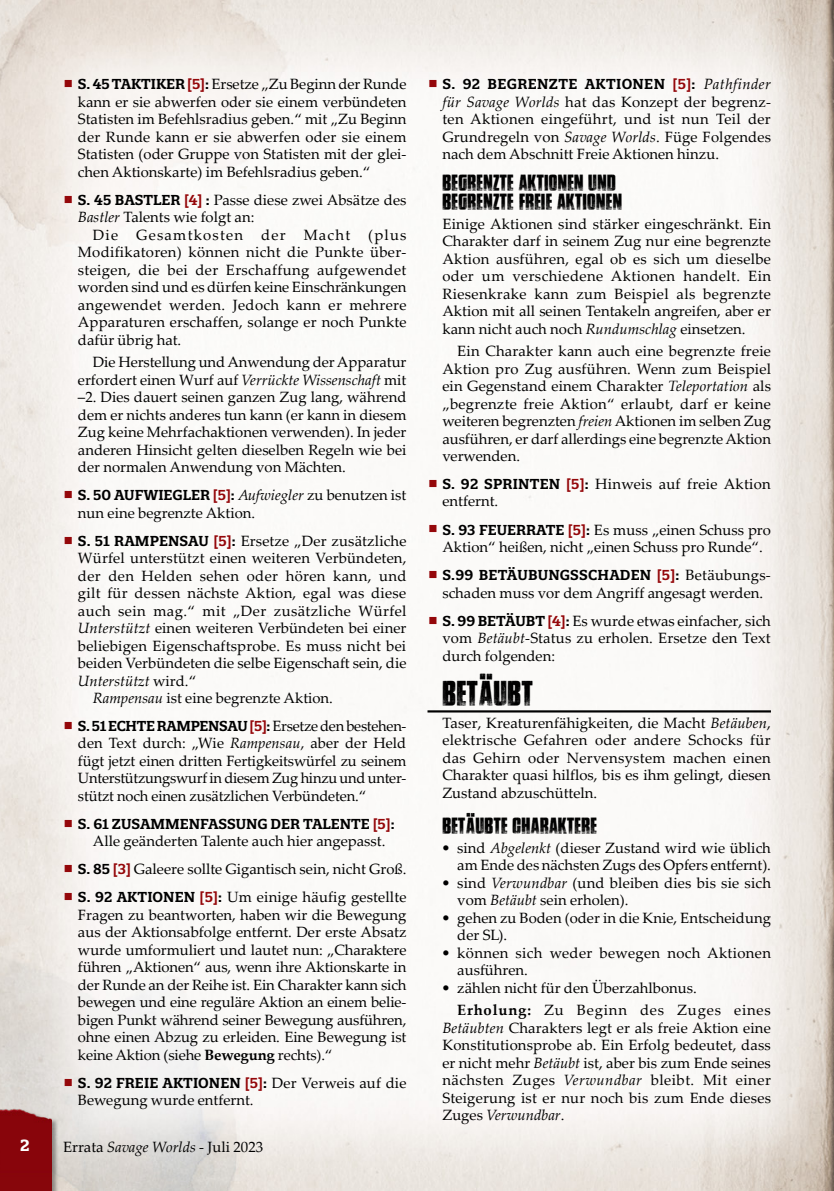
<style>
.page{position:relative;width:834px;height:1191px;background:#fff}
.page>*{position:absolute;margin:0;border:0;box-sizing:border-box;transform-origin:0 0}
.t1{font:29.75px "Google spies";letter-spacing:.02em;color:#000}
.t2{font:19.25px/19.2px "Google spies";letter-spacing:.02em;color:#000}
.t3{font:700 15.75px "Quatro Slab";color:#fff}
.t4{font:14.88px/17.5px "Palatino Linotype";color:#000;text-align:justify}
.t5{font:14.88px/17.5px "Palatino Linotype";letter-spacing:.02em;color:#000}
.t6{font:14.88px "Palatino Linotype";letter-spacing:.025em;color:#000}
.t7{font:italic 14.88px "Palatino Linotype";color:#000}
.t8{font:600 14px "Quatro Slab";color:#000}
.t9{font:600 14px "Quatro Slab";letter-spacing:-.02em;color:#000}
.t10{font:600 14px "Quatro Slab";letter-spacing:.025em;color:#000}
.s1{font-family:"Quatro Slab";font-weight:600;font-size:14px}
.s2{font-family:"Quatro Slab";font-weight:600;font-size:14px;color:#94070a}
.s3{font-style:italic}
.s4{color:#94070a}
.s5{font-family:"Palatino Linotype";font-weight:400;font-style:italic;font-size:14.88px}
.s6{font-family:"Palatino Linotype";font-weight:400;font-size:14.88px}
.s7{font-style:normal}
.s8{font-weight:700}
</style>
<div class="page">
<img style="left:0;top:0;width:833px;height:1191px">
<div style="left:0;top:1102px;width:58px;height:89px;background:#000;opacity:.35"></div>
<img style="left:0;top:1102px;width:52px;height:89px">
<hr style="left:427px;top:710px;width:343px;height:2px;background:#000">
<svg style="left:65px;top:80px;width:7px;height:7px"></svg>
<svg style="left:65px;top:196px;width:7px;height:7px"></svg>
<svg style="left:65px;top:491px;width:7px;height:7px"></svg>
<svg style="left:65px;top:536px;width:7px;height:7px"></svg>
<svg style="left:65px;top:721px;width:7px;height:8px"></svg>
<svg style="left:65px;top:819px;width:7px;height:8px"></svg>
<svg style="left:65px;top:865px;width:7px;height:7px"></svg>
<svg style="left:65px;top:893px;width:7px;height:7px"></svg>
<svg style="left:65px;top:1078px;width:7px;height:7px"></svg>
<svg style="left:429px;top:80px;width:7px;height:7px"></svg>
<svg style="left:429px;top:480px;width:7px;height:7px"></svg>
<svg style="left:429px;top:525px;width:7px;height:7px"></svg>
<svg style="left:429px;top:571px;width:7px;height:7px"></svg>
<svg style="left:429px;top:616px;width:7px;height:7px"></svg>
<p class="t4" style="left:78px;top:75px;width:330px"><span class="s1">S. 45 TAKTIKER</span> <span class="s2">[5]</span><span class="s1">:</span> Ersetze „Zu Beginn der Runde kann er sie abwerfen oder sie einem verbündeten Statisten im Befehlsradius geben.“ mit „Zu Beginn der Runde kann er sie abwerfen oder sie einem Statisten (oder Gruppe von Statisten mit der glei&shy;chen Aktionskarte) im Befehlsradius geben.“</p>
<p class="t4" style="left:78px;top:190px;width:330px"><span class="s1">S. 45 BASTLER</span> <span class="s2">[4]</span> <span class="s1">:</span> Passe diese zwei Absätze des<br><span class="s3">Bastler</span> Talents wie folgt an:</p>
<p class="t4" style="left:78px;top:225px;width:330px;text-indent:15px">Die Gesamtkosten der Macht (plus Modifikatoren) können nicht die Punkte über&shy;steigen, die bei der Erschaffung aufgewendet worden sind und es dürfen keine Einschränkungen angewendet werden. Jedoch kann er mehrere Apparaturen erschaffen, solange er noch Punkte dafür übrig hat.</p>
<p class="t4" style="left:78px;top:353px;width:330px;text-indent:15px">Die Herstellung und Anwendung der Apparatur erfordert einen Wurf auf <span class="s3">Verrückte Wissenschaft</span> mit –2. Dies dauert seinen ganzen Zug lang, während dem er nichts anderes tun kann (er kann in diesem Zug keine Mehrfachaktionen verwenden). In jeder anderen Hinsicht gelten dieselben Regeln wie bei der normalen Anwendung von Mächten.</p>
<p class="t8" style="left:78px;top:486px;width:330px">S. 50 AUFWIEGLER <span class="s4">[5]</span>: <span class="s5">Aufwiegler</span> <span class="s6">zu benutzen ist</span></p>
<p class="t4" style="left:78px;top:498px;width:330px;line-height:28px">nun eine begrenzte Aktion.<br><span class="s1">S. 51 RAMPENSAU</span> <span class="s2">[5]</span><span class="s1">:</span> Ersetze „Der zusätzliche</p>
<p class="t4" style="left:78px;top:549px;width:330px">Würfel unterstützt einen weiteren Verbündeten,</p>
<p class="t6" style="left:78px;top:565px;width:330px">der den Helden sehen oder hören kann, und</p>
<p class="t5" style="left:78px;top:584px;width:330px">gilt für dessen nächste Aktion, egal was diese</p>
<p class="t6" style="left:78px;top:600px;width:330px">auch sein mag.“ mit „Der zusätzliche Würfel</p>
<p class="t4" style="left:78px;top:618px;width:330px"><span class="s3">Unterstützt</span> einen weiteren Verbündeten bei einer</p>
<p class="t4" style="left:78px;top:636px;width:330px">beliebigen Eigenschaftsprobe. Es muss nicht bei</p>
<p class="t4" style="left:78px;top:653px;width:330px">beiden Verbündeten die selbe Eigenschaft sein, die</p>
<p class="t7" style="left:78px;top:670px;width:120px">Unterstützt <span class="s7">wird.“</span></p>
<p class="t4" style="left:93px;top:688px;width:242px"><span class="s3">Rampensau</span> ist eine begrenzte Aktion.</p>
<p class="t9" style="left:78px;top:717px;width:330px">S. 51 ECHTE RAMPENSAU <span class="s4">[5]</span>: <span class="s6">Ersetze den bestehen-</span></p>
<p class="t4" style="left:78px;top:734px;width:330px">den Text durch: „Wie <span class="s3">Rampensau</span>, aber der Held fügt jetzt einen dritten Fertigkeitswürfel zu seinem Unterstützungswurf in diesem Zug hinzu und unter&shy;stützt noch einen zusätzlichen Verbündeten.“</p>
<p class="t8" style="left:78px;top:815px;width:318px">S. 61 ZUSAMMENFASSUNG DER TALENTE <span class="s4">[5]</span>:</p>
<p class="t4" style="left:78px;top:827px;width:330px;line-height:27.8px;text-align:center">Alle geänderten Talente auch hier angepasst.<br><span class="s1">S. 85</span> <span class="s2">[3]</span> Galeere sollte Gigantisch sein, nicht Groß.<br><span class="s1">S. 92 AKTIONEN</span> <span class="s2">[5]</span><span class="s1">:</span> Um einige häufig gestellte</p>
<p class="t4" style="left:78px;top:905px;width:330px">Fragen zu beantworten, haben wir die Bewegung aus der Aktionsabfolge entfernt. Der erste Absatz wurde umformuliert und lautet nun: „Charaktere führen „Aktionen“ aus, wenn ihre Aktionskarte in der Runde an der Reihe ist. Ein Charakter kann sich bewegen und eine reguläre Aktion an einem belie&shy;bigen Punkt während seiner Bewegung ausführen, ohne einen Abzug zu erleiden. Eine Bewegung ist keine Aktion (siehe <span class="s8">Bewegung</span> rechts).“</p>
<p class="t8" style="left:78px;top:1073px;width:330px">S. 92 FREIE AKTIONEN <span class="s4">[5]</span>: <span class="s6">Der Verweis auf die</span></p>
<p class="t4" style="left:78px;top:1090px;width:177px">Bewegung wurde entfernt.</p>
<p class="t3" style="left:20px;top:1135px;width:11px">2</p>
<p class="t4" style="left:63px;top:1137px;width:202px">Errata <span class="s3">Savage Worlds</span> - Juli 2023</p>
<p class="t10" style="left:442px;top:75px;width:330px">S. 92 BEGRENZTE AKTIONEN <span class="s4">[5]</span>: <span class="s5">Pathfinder</span></p>
<p class="t4" style="left:442px;top:92px;width:330px"><span class="s3">für Savage Worlds</span> hat das Konzept der begrenz&shy;ten Aktionen eingeführt, und ist nun Teil der Grundregeln von <span class="s3">Savage Worlds</span>. Füge Folgendes nach dem Abschnitt Freie Aktionen hinzu.</p>
<p class="t2" style="left:442px;top:172px;width:181px">BEGRENZTE AKTIONEN UND<br>BEGRENZTE FREIE AKTIONEN</p>
<p class="t4" style="left:442px;top:214px;width:330px">Einige Aktionen sind stärker eingeschränkt. Ein Charakter darf in seinem Zug nur eine begrenzte Aktion ausführen, egal ob es sich um dieselbe oder um verschiedene Aktionen handelt. Ein Riesenkrake kann zum Beispiel als begrenzte Aktion mit all seinen Tentakeln angreifen, aber er kann nicht auch noch <span class="s3">Rundumschlag</span> einsetzen.</p>
<p class="t4" style="left:442px;top:342px;width:330px;text-indent:15px">Ein Charakter kann auch eine begrenzte freie Aktion pro Zug ausführen. Wenn zum Beispiel ein Gegenstand einem Charakter <span class="s3">Teleportation</span> als „begrenzte freie Aktion“ erlaubt, darf er keine weiteren begrenzten <span class="s3">freien</span> Aktionen im selben Zug ausführen, er darf allerdings eine begrenzte Aktion verwenden.</p>
<p class="t5" style="left:442px;top:474px;width:330px"><span class="s1">S. 92 SPRINTEN</span> <span class="s2">[5]</span><span class="s1">:</span> Hinweis auf freie Aktion entfernt.</p>
<p class="t4" style="left:442px;top:520px;width:330px"><span class="s1">S. 93 FEUERRATE</span> <span class="s2">[5]</span><span class="s1">:</span> Es muss „einen Schuss pro<br>Aktion“ heißen, nicht „einen Schuss pro Runde“.</p>
<p class="t8" style="left:442px;top:566px;width:330px">S.99 BETÄUBUNGSSCHADEN <span class="s4">[5]</span>: <span class="s6">Betäubungs-</span></p>
<p class="t4" style="left:442px;top:578px;width:330px;line-height:28px">schaden muss vor dem Angriff angesagt werden.<br><span class="s1">S. 99 BETÄUBT</span> <span class="s2">[4]</span><span class="s1">:</span> Es wurde etwas einfacher, sich</p>
<p class="t4" style="left:442px;top:628px;width:330px">vom <span class="s3">Betäubt</span>-Status zu erholen. Ersetze den Text durch folgenden:</p>
<h1 class="t1" style="left:442px;top:673px;width:93px">BETÄUBT</h1>
<p class="t4" style="left:442px;top:713px;width:330px">Taser, Kreaturenfähigkeiten, die Macht <span class="s3">Betäuben</span>, elektrische Gefahren oder andere Schocks für das Gehirn oder Nervensystem machen einen Charakter quasi hilflos, bis es ihm gelingt, diesen Zustand abzuschütteln.</p>
<p class="t2" style="left:442px;top:815px;width:156px">BETÄUBTE CHARAKTERE</p>
<p class="t4" style="left:441px;top:838px;width:331px;text-align:right">• sind <span class="s3">Abgelenkt</span> (dieser Zustand wird wie üblich am Ende des nächsten Zugs des Opfers entfernt).</p>
<p class="t4" style="left:457px;top:873px;width:315px;text-indent:-16px">• sind <span class="s3">Verwundbar</span> (und bleiben dies bis sie sich vom <span class="s3">Betäubt</span> sein erholen).</p>
<p class="t4" style="left:457px;top:908px;width:315px;text-indent:-16px">• gehen zu Boden (oder in die Knie, Entscheidung der SL).</p>
<p class="t5" style="left:457px;top:943px;width:315px;text-indent:-16px">• können sich weder bewegen noch Aktionen ausführen.</p>
<p class="t4" style="left:457px;top:976px;width:315px;line-height:22.4px;text-indent:-16px">• zählen nicht für den Überzahlbonus.<br><span class="s8">Erholung:</span> Zu Beginn des Zuges eines</p>
<p class="t4" style="left:442px;top:1018px;width:330px"><span class="s3">Betäubten</span> Charakters legt er als freie Aktion eine Konstitutionsprobe ab. Ein Erfolg bedeutet, dass er nicht mehr <span class="s3">Betäubt</span> ist, aber bis zum Ende seines nächsten Zuges <span class="s3">Verwundbar</span> bleibt. Mit einer Steigerung ist er nur noch bis zum Ende dieses Zuges <span class="s3">Verwundbar</span>.</p>
</div>
